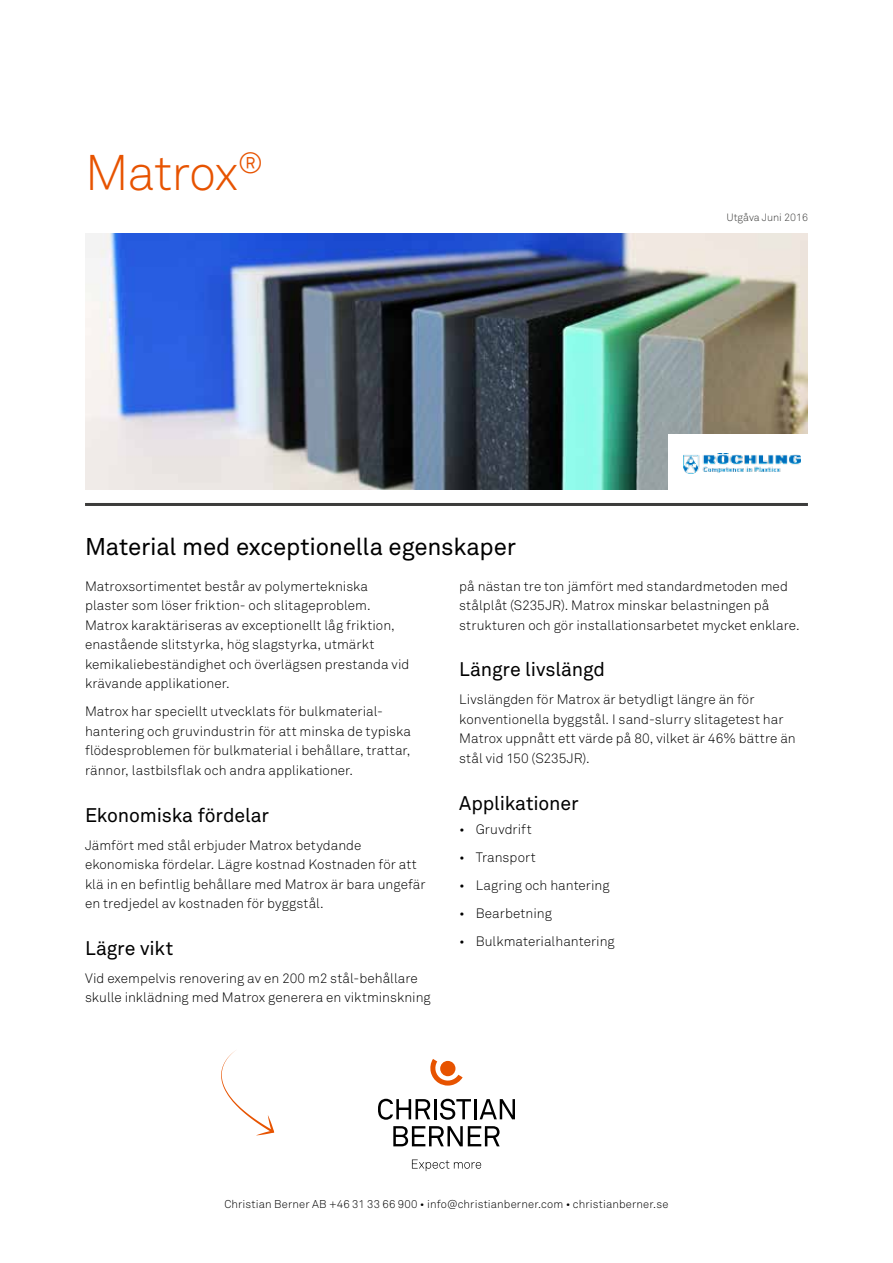
<style>
.page{position:relative;width:893px;height:1263px;background:#fff}
.page>*{position:absolute;margin:0;border:0;box-sizing:border-box;transform-origin:0 0}
.t1{font:49.5px "Akkurat Light Pro";letter-spacing:-.025em;color:#e75300}
.t2{font:24px "Akkurat Pro";letter-spacing:-.01em;color:#000}
.t3{font:19.5px "Akkurat Pro";letter-spacing:-.01em;color:#000}
.t4{font:13.5px/19.5px "Akkurat Light Pro";letter-spacing:.005em;color:#000}
.t5{font:11.25px "Akkurat Light Pro";letter-spacing:.015em;color:#000}
.t6{font:10.5px "Akkurat Light Pro";color:#3c3c3b}
</style>
<div class="page">
<svg style="left:412px;top:1159px;width:69px;height:12px"></svg>
<svg style="left:430px;top:1059px;width:33px;height:26px"></svg>
<svg style="left:378px;top:1099px;width:52px;height:21px"></svg>
<hr style="left:434px;top:1099px;width:2px;height:20px;background:#000">
<svg style="left:440px;top:1099px;width:31px;height:21px"></svg>
<hr style="left:474px;top:1099px;width:3px;height:20px;background:#000">
<svg style="left:480px;top:1099px;width:35px;height:20px"></svg>
<svg style="left:393px;top:1126px;width:107px;height:20px"></svg>
<hr style="left:85px;top:503px;width:723px;height:3px;background:#3c3c3b">
<svg style="left:221px;top:1050px;width:53px;height:85px"></svg>
<img style="left:85px;top:234px;width:723px;height:255px">
<div style="left:668px;top:434px;width:148px;height:59px;background:#fff"></div>
<img style="left:683px;top:454px;width:118px;height:19px">
<h1 class="t1" style="left:85px;top:143px;width:180px">Matrox<sup>®</sup></h1>
<h2 class="t2" style="left:85px;top:532px;width:432px">Material med exceptionella egenskaper</h2>
<p class="t6" style="left:726px;top:211px;width:83px">Utgåva Juni 2016</p>
<p class="t4" style="left:85px;top:577px;width:326px">Matroxsortimentet består av polymertekniska plaster som löser friktion- och slitageproblem.<br>Matrox karaktäriseras av exceptionellt låg friktion, enastående slitstyrka, hög slagstyrka, utmärkt kemikaliebeständighet och överlägsen prestanda vid krävande applikationer.</p>
<p class="t4" style="left:85px;top:702px;width:327px">Matrox har speciellt utvecklats för bulkmaterial&shy;hantering och gruvindustrin för att minska de typiska flödesproblemen för bulkmaterial i behållare, trattar, rännor, lastbilsflak och andra applikationer.</p>
<h3 class="t3" style="left:85px;top:803px;width:185px">Ekonomiska fördelar</h3>
<p class="t4" style="left:85px;top:835px;width:342px">Jämfört med stål erbjuder Matrox betydande ekonomiska fördelar. Lägre kostnad Kostnaden för att klä in en befintlig behållare med Matrox är bara ungefär en tredjedel av kostnaden för byggstål.</p>
<h3 class="t3" style="left:85px;top:936px;width:90px">Lägre vikt</h3>
<p class="t4" style="left:85px;top:968px;width:347px">Vid exempelvis renovering av en 200 m2 stål-behållare skulle inklädning med Matrox generera en viktminskning</p>
<p class="t4" style="left:459px;top:577px;width:342px">på nästan tre ton jämfört med standardmetoden med stålplåt (S235JR). Matrox minskar belastningen på strukturen och gör installationsarbetet mycket enklare.</p>
<h3 class="t3" style="left:459px;top:658px;width:147px">Längre livslängd</h3>
<p class="t4" style="left:459px;top:690px;width:338px">Livslängden för Matrox är betydligt längre än för konventionella byggstål. I sand-slurry slitagetest har Matrox uppnått ett värde på 80, vilket är 46% bättre än stål vid 150 (S235JR).</p>
<h3 class="t3" style="left:459px;top:791px;width:121px">Applikationer</h3>
<p class="t4" style="left:459px;top:819px;width:74px">• Gruvdrift</p>
<p class="t4" style="left:459px;top:847px;width:78px">• Transport</p>
<p class="t4" style="left:459px;top:875px;width:152px">• Lagring och hantering</p>
<p class="t4" style="left:459px;top:903px;width:94px">• Bearbetning</p>
<p class="t4" style="left:459px;top:931px;width:157px">• Bulkmaterialhantering</p>
<p class="t5" style="left:224px;top:1197px;width:445px">Christian Berner AB +46 31 33 66 900 • info@christianberner.com • christianberner.se</p>
</div>
